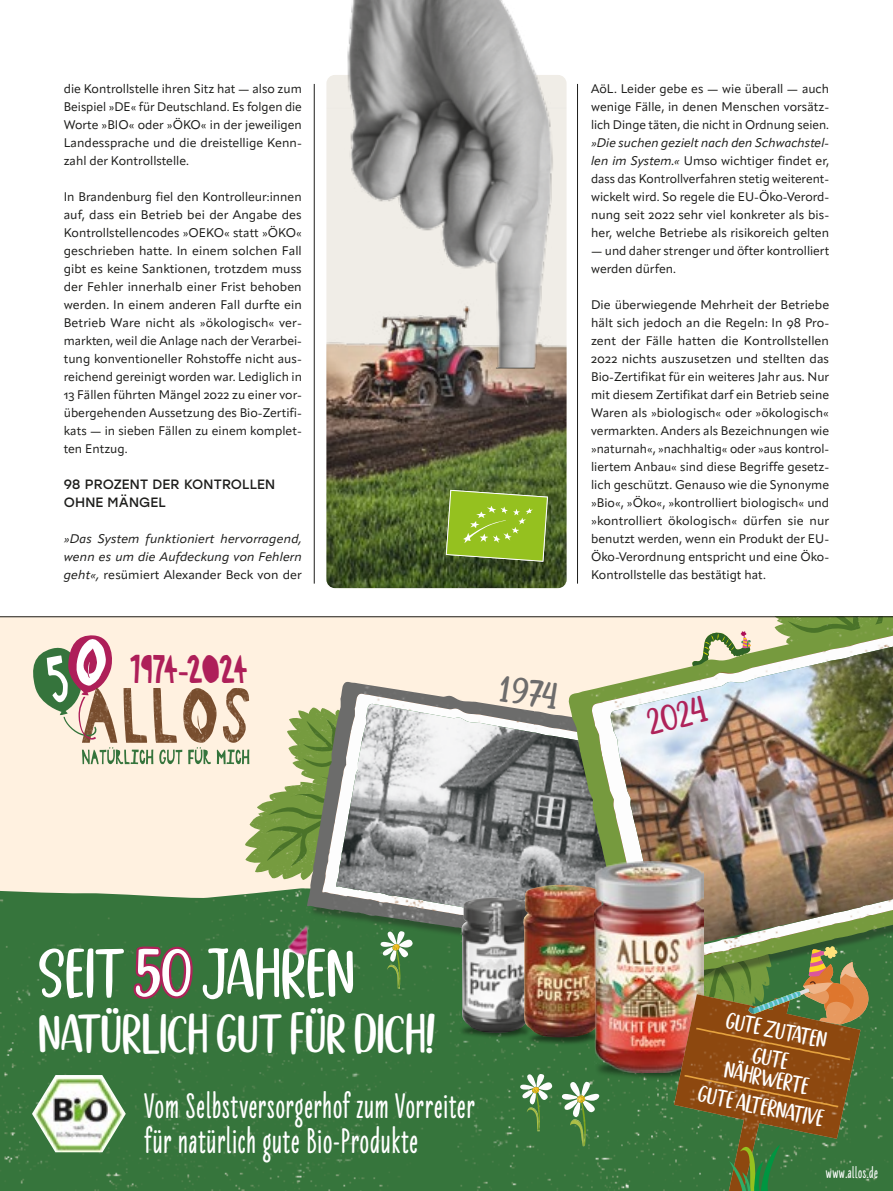
<style>
.page{position:relative;width:893px;height:1191px;background:#fff}
.page>*{position:absolute;margin:0;border:0;box-sizing:border-box;transform-origin:0 0}
.t1{font:52.05px "Good Selection Capitals";color:#fff}
.t2{font:41.25px "Good Selection Capitals";color:#fff}
.t3{font:39.45px "Paper";letter-spacing:-.035em;color:#ae1f59}
.t4{font:900 36.3px/35.1px "Liebe Erika";letter-spacing:.025em;color:#fff}
.t5{font:28.5px "Good Selection Capitals";color:#6d6c6c}
.t6{font:28.5px "Good Selection Capitals";color:#af235a}
.t7{font:18px/28.8px "Good Selection Capitals";color:#fff;text-align:center}
.t8{font:900 16.05px "Liebe Erika";letter-spacing:.035em;color:#fff}
.t9{font:13.5px/18px "Stolzl";letter-spacing:.01em;color:#1d1d1b}
.t10{font:12.3px/18px "Apparat";color:#1d1d1b;text-align:justify}
.t11{font:italic 12.3px/18px "Apparat";letter-spacing:.005em;color:#1d1d1b;text-align:justify}
.s1{font-style:normal}
.s2{font-style:italic}
.s3{color:#af235a}
</style>
<div class="page">
<img style="left:326px;top:107px;width:241px;height:481px">
<img style="left:313px;top:0;width:248px;height:368px">
<hr style="left:496px;top:368px;width:38px;height:1px;background:#18272c">
<svg style="left:446px;top:490px;width:102px;height:71px;background:#95bb33"></svg>
<hr style="left:314px;top:84px;width:1px;height:499px;background:#1d1d1b">
<hr style="left:577px;top:84px;width:1px;height:499px;background:#1d1d1b">
<div style="left:0;top:617px;width:893px;height:574px;background:#fff1e0"></div>
<div style="left:0;top:891px;width:440px;height:300px;background:#36753c"></div>
<div style="left:440px;top:996px;width:453px;height:195px;background:#36753c"></div>
<div style="left:21px;top:926px;width:486px;height:246px;background:#38753d"></div>
<img style="left:581px;top:1112px;width:6px;height:33px">
<img style="left:561px;top:1082px;width:19px;height:35px">
<img style="left:579px;top:1094px;width:20px;height:18px">
<svg style="left:577px;top:1095px;width:8px;height:7px"></svg>
<img style="left:570px;top:1119px;width:14px;height:3px">
<svg style="left:570px;top:1122px;width:15px;height:24px"></svg>
<img style="left:527px;top:1107px;width:9px;height:3px">
<img style="left:536px;top:1104px;width:5px;height:26px">
<svg style="left:527px;top:1110px;width:12px;height:21px"></svg>
<img style="left:520px;top:1074px;width:32px;height:30px">
<svg style="left:532px;top:1086px;width:7px;height:8px"></svg>
<img style="left:388px;top:965px;width:8px;height:2px">
<img style="left:398px;top:964px;width:3px;height:21px">
<svg style="left:387px;top:967px;width:13px;height:21px"></svg>
<div style="left:309px;top:684px;width:375px;height:280px;background:#1d1d1b;opacity:.4"></div>
<svg style="left:336px;top:703px;width:233px;height:230px;background:#828884"></svg>
<img style="left:458px;top:704px;width:5px;height:203px">
<img style="left:569px;top:684px;width:23px;height:200px">
<svg style="left:592px;top:617px;width:301px;height:351px"></svg>
<img style="left:592px;top:634px;width:18px;height:250px">
<svg style="left:610px;top:627px;width:283px;height:327px"></svg>
<img style="left:610px;top:647px;width:280px;height:274px">
<img style="left:450px;top:1012px;width:64px;height:35px">
<img style="left:462px;top:897px;width:61px;height:135px">
<img style="left:514px;top:1009px;width:60px;height:45px">
<img style="left:523px;top:884px;width:71px;height:153px">
<img style="left:574px;top:1025px;width:94px;height:69px">
<img style="left:594px;top:862px;width:109px;height:210px">
<svg style="left:30px;top:635px;width:428px;height:279px"></svg>
<img style="left:280px;top:920px;width:40px;height:40px">
<img style="left:668px;top:871px;width:202px;height:320px">
<img style="left:44px;top:1075px;width:12px;height:19px">
<hr style="left:0;top:616px;width:893px;height:1px;background:#1d1d1b">
<p class="t10" style="left:64px;top:80px;width:240px">die Kontrollstelle ihren Sitz hat — also zum Beispiel »DE« für Deutschland. Es folgen die Worte »BIO« oder »ÖKO« in der jeweiligen Landessprache und die dreistellige Kenn&shy;zahl der Kontrollstelle.</p>
<p class="t10" style="left:64px;top:188px;width:240px">In Brandenburg fiel den Kontrolleur:innen auf, dass ein Betrieb bei der Angabe des Kontrollstellencodes »OEKO« statt »ÖKO« geschrieben hatte. In einem solchen Fall gibt es keine Sanktionen, trotzdem muss der Fehler innerhalb einer Frist behoben werden. In einem anderen Fall durfte ein Betrieb Ware nicht als »ökologisch« ver&shy;markten, weil die Anlage nach der Verarbei&shy;tung konventioneller Rohstoffe nicht aus&shy;reichend gereinigt worden war. Lediglich in 13 Fällen führten Mängel 2022 zu einer vor&shy;übergehenden Aussetzung des Bio-Zertifi&shy;kats — in sieben Fällen zu einem komplet&shy;ten Entzug.</p>
<p class="t9" style="left:64px;top:475px;width:213px">98 PROZENT DER KONTROLLEN<br>OHNE MÄNGEL</p>
<p class="t11" style="left:64px;top:530px;width:240px">»Das System funktioniert hervorragend, wenn es um die Aufdeckung von Fehlern geht«, <span class="s1">resümiert Alexander Beck von der</span></p>
<h3 class="t3" style="left:130px;top:645px;width:120px">1974-2024</h3>
<p class="t10" style="left:591px;top:80px;width:240px">AöL. Leider gebe es — wie überall — auch wenige Fälle, in denen Menschen vorsätz&shy;lich Dinge täten, die nicht in Ordnung seien.</p>
<p class="t10" style="left:591px;top:134px;width:240px"><span class="s2">»Die suchen gezielt nach den Schwachstel&shy;len im System.«</span> Umso wichtiger findet er, dass das Kontrollverfahren stetig weiterent&shy;wickelt wird. So regele die EU-Öko-Verord&shy;nung seit 2022 sehr viel konkreter als bis&shy;her, welche Betriebe als risikoreich gelten</p>
<p class="t10" style="left:591px;top:242px;width:240px">— und daher strenger und öfter kontrolliert werden dürfen.</p>
<p class="t10" style="left:591px;top:296px;width:240px">Die überwiegende Mehrheit der Betriebe hält sich jedoch an die Regeln: In 98 Pro&shy;zent der Fälle hatten die Kontrollstellen 2022 nichts auszusetzen und stellten das Bio-Zertifikat für ein weiteres Jahr aus. Nur mit diesem Zertifikat darf ein Betrieb seine Waren als »biologisch« oder »ökologisch« vermarkten. Anders als Bezeichnungen wie »naturnah«, »nachhaltig« oder »aus kontrol&shy;liertem Anbau« sind diese Begriffe gesetz&shy;lich geschützt. Genauso wie die Synonyme »Bio«, »Öko«, »kontrolliert biologisch« und »kontrolliert ökologisch« dürfen sie nur benutzt werden, wenn ein Produkt der EU-Öko-Verordnung entspricht und eine Öko-Kontrollstelle das bestätigt hat.</p>
<h3 class="t5" style="left:503px;top:667px;width:60px;rotate:8deg">1974</h3>
<h3 class="t6" style="left:642px;top:702px;width:62px;rotate:-14deg">2024</h3>
<h1 class="t1" style="left:38px;top:934px;width:318px">SEIT <span class="s3">50</span> JAHREN</h1>
<h2 class="t2" style="left:38px;top:1003px;width:398px">NATÜRLICH GUT FÜR DICH!</h2>
<h3 class="t7" style="left:729px;top:1005px;width:104px;rotate:11deg">GUTE ZUTATEN<br>GUTE</h3>
<h3 class="t7" style="left:707px;top:1050px;width:129px;rotate:11deg">NÄHRWERTE<br>GUTE ALTERNATIVE</h3>
<h3 class="t4" style="left:145px;top:1089px;width:332px">Vom Selbstversorgerhof zum Vorreiter für natürlich gute Bio-Produkte</h3>
<h3 class="t8" style="left:826px;top:1164px;width:54px">www.allos.de</h3>
</div>
